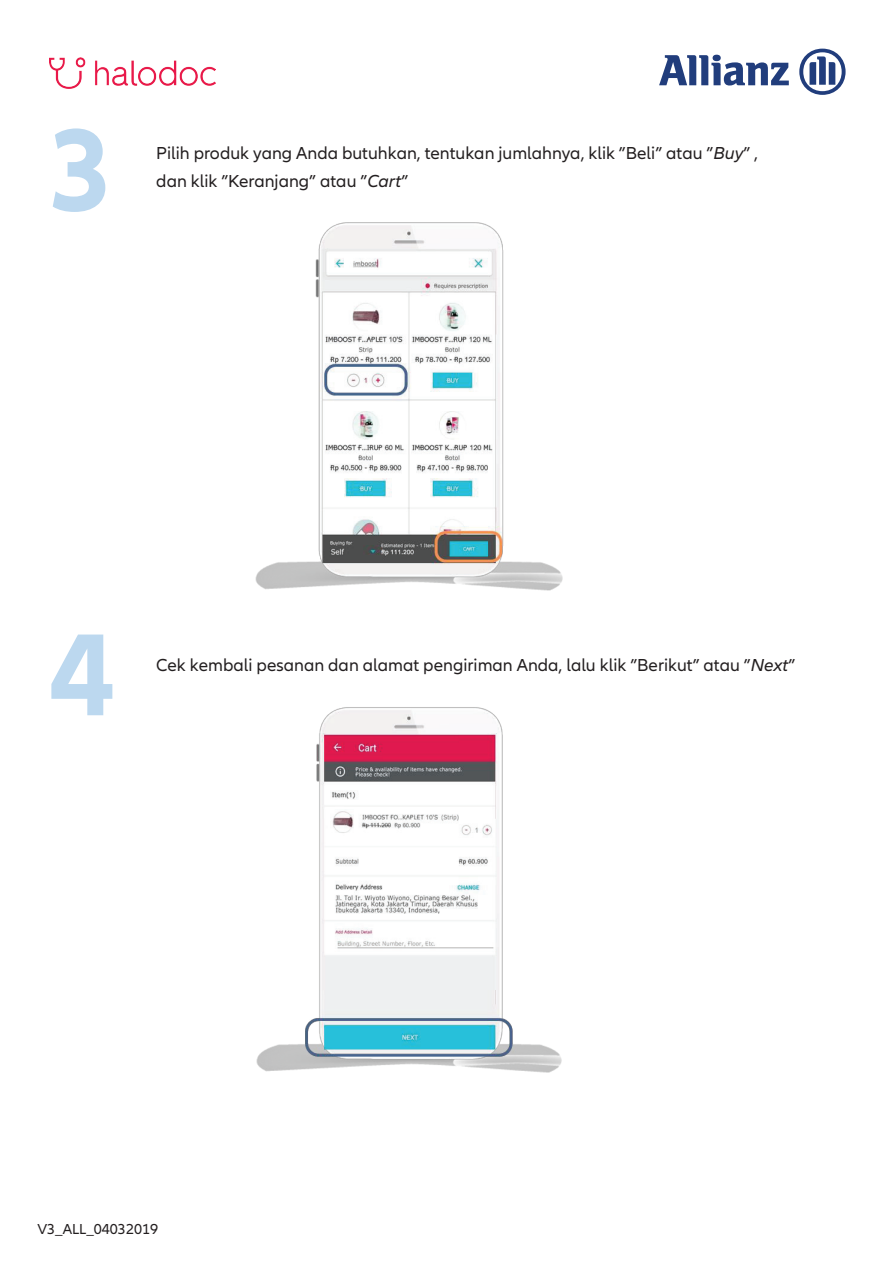
<style>
.page{position:relative;width:893px;height:1263px;background:#fff}
.page>*{position:absolute;margin:0;border:0;box-sizing:border-box;transform-origin:0 0}
.t1{font:700 121.05px "Allianz Neo";color:#bcd8ef}
.t2{font:18px/28.3px "Allianz Neo";color:#231f20}
.t3{font:15px "Allianz Neo";color:#231f20}
.s1{font-style:italic}
</style>
<div class="page">
<img style="left:49px;top:58px;width:166px;height:30px">
<svg style="left:659px;top:55px;width:130px;height:31px"></svg>
<svg style="left:799px;top:49px;width:47px;height:46px"></svg>
<img style="left:255px;top:222px;width:308px;height:369px">
<img style="left:256px;top:707px;width:306px;height:366px">
<h1 class="t1" style="left:49px;top:100px;width:66px">3</h1>
<p class="t2" style="left:156px;top:139px;width:603px">Pilih produk yang Anda butuhkan, tentukan jumlahnya, klik ”Beli” atau ”<span class="s1">Buy</span>” , dan klik ”Keranjang” atau ”<span class="s1">Cart</span>”</p>
<h1 class="t1" style="left:49px;top:605px;width:66px">4</h1>
<p class="t2" style="left:156px;top:651px;width:640px">Cek kembali pesanan dan alamat pengiriman Anda, lalu klik ”Berikut” atau ”<span class="s1">Next</span>”</p>
<p class="t3" style="left:37px;top:1220px;width:122px">V3_ALL_04032019</p>
</div>
